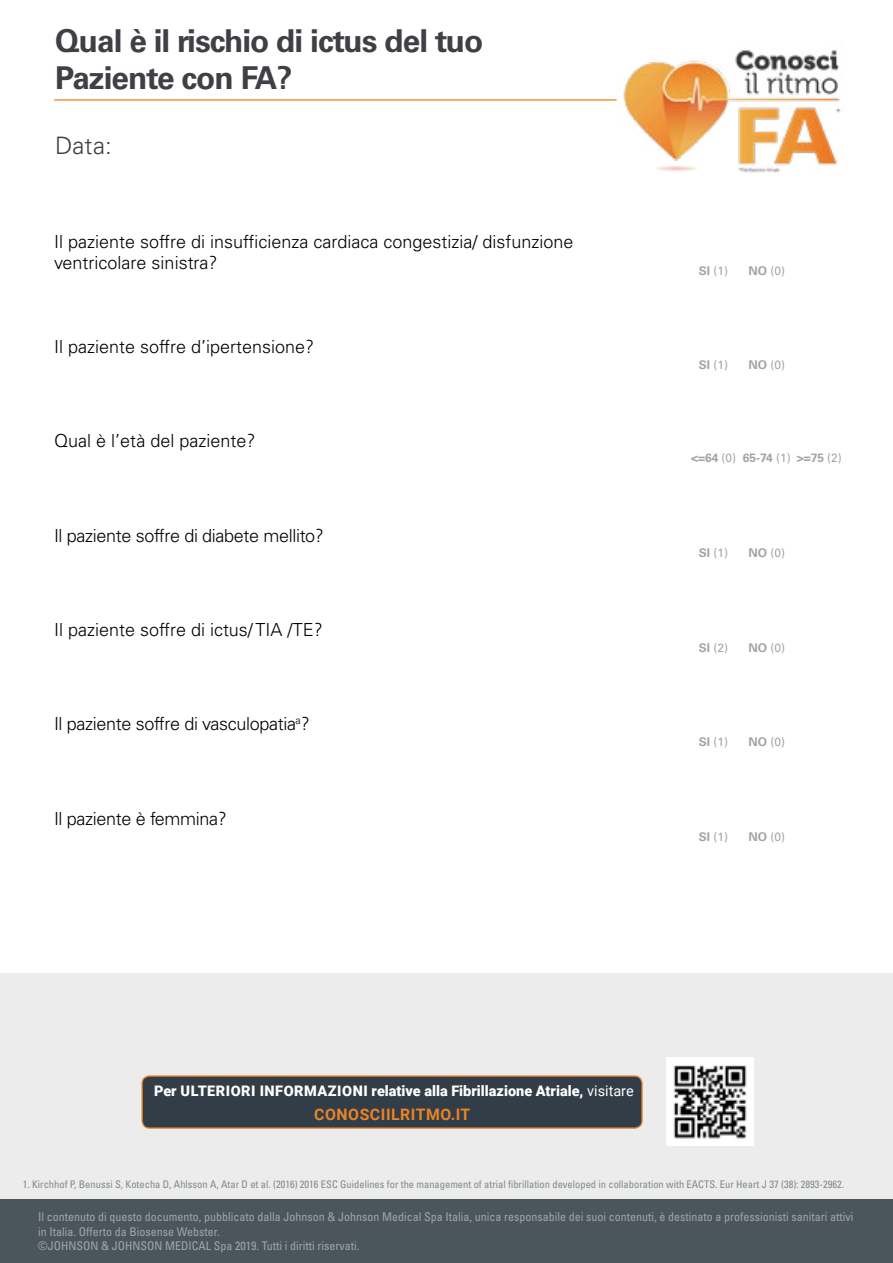
<style>
.page{position:relative;width:893px;height:1263px;background:#fff}
.page>*{position:absolute;margin:0;border:0;box-sizing:border-box;transform-origin:0 0}
.t1{font:700 31.5px/37.8px "Univers LT Std";letter-spacing:-.03em;color:#3f4045}
.t2{font:300 24px "Univers LT Std";color:#3e4044}
.t3{font:300 18px/21.6px "Univers LT Std";color:#000}
.t4{font:300 18px "Univers LT Std";letter-spacing:-.02em;color:#000}
.t5{font:700 15.75px "Roboto";letter-spacing:.035em;color:#eb8425}
.t6{font:900 14.55px "Roboto";color:#fff}
.t7{font:condensed 12px/14.4px "Univers LT Std";color:#a1a5a7}
.t8{font:12px "Univers LT Std";color:#a1a5a7}
.t9{font:700 12px "Univers LT Std";color:#a1a5a7}
.t10{font:condensed 10.5px "Univers LT Std";color:#81898e}
.s1{font-weight:700}
.s2{font-weight:400}
</style>
<div class="page">
<hr style="left:54px;top:99px;width:563px;height:2px;background:#f39335">
<img style="left:595px;top:50px;width:246px;height:123px">
<div style="left:0;top:973px;width:893px;height:290px;background:#ececec"></div>
<div style="left:0;top:1199px;width:893px;height:64px;background:#4b565c"></div>
<img style="left:666px;top:1058px;width:88px;height:87px">
<div style="left:142px;top:1076px;width:500px;height:52px;background:#323d47;border-radius:7px"></div>
<div style="left:141px;top:1075px;width:502px;height:54px;border:1px solid #eb8426;border-radius:7px"></div>
<h1 class="t1" style="left:55px;top:22px;width:430px">Qual è il rischio di ictus del tuo<br>Paziente con FA?</h1>
<h2 class="t2" style="left:55px;top:131px;width:58px">Data:</h2>
<h3 class="t3" style="left:54px;top:230px;width:521px">Il paziente soffre di insufficienza cardiaca congestizia/ disfunzione ventricolare sinistra?</h3>
<h3 class="t3" style="left:54px;top:336px;width:262px">Il paziente soffre d’ipertensione?</h3>
<h3 class="t3" style="left:54px;top:430px;width:203px">Qual è l’età del paziente?</h3>
<h3 class="t4" style="left:54px;top:524px;width:271px">Il paziente soffre di diabete mellito?</h3>
<h3 class="t3" style="left:54px;top:619px;width:270px">Il paziente soffre di ictus/ TIA /TE?</h3>
<h3 class="t4" style="left:54px;top:713px;width:257px">Il paziente soffre di vasculopatia<sup>a</sup>?</h3>
<h3 class="t4" style="left:54px;top:807px;width:174px">Il paziente è femmina?</h3>
<p class="t8" style="left:699px;top:264px;width:31px"><span class="s1">SI</span> (1)</p>
<p class="t8" style="left:749px;top:264px;width:38px"><span class="s1">NO</span> (0)</p>
<p class="t8" style="left:699px;top:357px;width:31px"><span class="s1">SI</span> (1)</p>
<p class="t8" style="left:749px;top:357px;width:38px"><span class="s1">NO</span> (0)</p>
<p class="t9" style="left:691px;top:451px;width:47px">&lt;=64 <span class="s2">(0)</span></p>
<p class="t9" style="left:743px;top:451px;width:100px">65-74 <span class="s2">(1)</span> &gt;=75 <span class="s2">(2)</span></p>
<p class="t8" style="left:699px;top:545px;width:31px"><span class="s1">SI</span> (1)</p>
<p class="t8" style="left:749px;top:545px;width:38px"><span class="s1">NO</span> (0)</p>
<p class="t8" style="left:699px;top:641px;width:31px"><span class="s1">SI</span> (2)</p>
<p class="t8" style="left:749px;top:641px;width:38px"><span class="s1">NO</span> (0)</p>
<p class="t8" style="left:699px;top:734px;width:31px"><span class="s1">SI</span> (1)</p>
<p class="t8" style="left:749px;top:734px;width:38px"><span class="s1">NO</span> (0)</p>
<p class="t8" style="left:699px;top:829px;width:31px"><span class="s1">SI</span> (1)</p>
<p class="t8" style="left:749px;top:829px;width:38px"><span class="s1">NO</span> (0)</p>
<p class="t6" style="left:154px;top:1081px;width:481px">Per ULTERIORI INFORMAZIONI relative alla Fibrillazione Atriale, <span class="s2">visitare</span></p>
<h3 class="t5" style="left:314px;top:1103px;width:158px">CONOSCIILRITMO.IT</h3>
<p class="t10" style="left:23px;top:1177px;width:823px">1. Kirchhof P, Benussi S, Kotecha D, Ahlsson A, Atar D et al. (2016) 2016 ESC Guidelines for the management of atrial fibrillation developed in collaboration with EACTS. Eur Heart J 37 (38): 2893-2962.</p>
<p class="t7" style="left:38px;top:1209px;width:817px">Il contenuto di questo documento, pubblicato dalla Johnson &amp; Johnson Medical Spa Italia, unica responsabile dei suoi contenuti, è destinato a professionisti sanitari attivi in Italia. Offerto da Biosense Webster.<br>©JOHNSON &amp; JOHNSON MEDICAL Spa 2019. Tutti i diritti riservati.</p>
</div>
